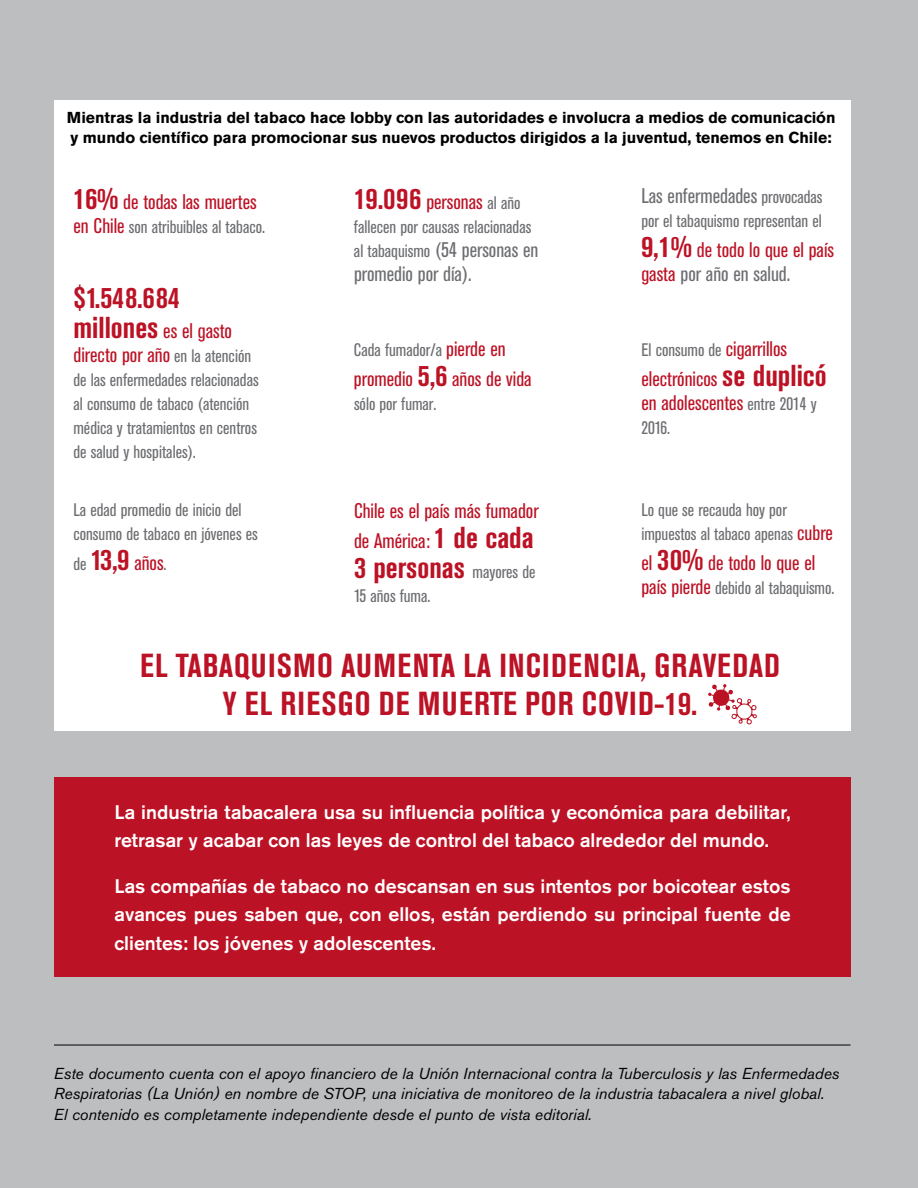
<style>
.page{position:relative;width:918px;height:1188px;background:#bcbec0}
.page>*{position:absolute;margin:0;border:0;box-sizing:border-box;transform-origin:0 0}
.t1{font:700 condensed 33px/38.2px "Akzidenz Grotesk BE";letter-spacing:.035em;color:#bc1225;text-align:center}
.t2{font:700 condensed 30px "Akzidenz Grotesk BE";color:#bc1225}
.t3{font:condensed 21px/24px "Akzidenz Grotesk BE";color:#bc1225}
.t4{font:condensed 21px/24px "Akzidenz Grotesk BE";color:#6d6e71}
.t5{font:500 19.5px/28.5px "Akzidenz Grotesk BE";color:#fff}
.t6{font:condensed 18px/24px "Akzidenz Grotesk BE";color:#6d6e71}
.t7{font:italic 15.75px/20.2px "Akzidenz Grotesk BE";color:#000}
.t8{font:700 15.75px/20.2px "Akzidenz Grotesk BE";color:#000}
.s1{font-weight:700;font-size:30px}
.s2{font-size:21px;color:#bc1225}
.s3{font-size:18px;color:#6d6e71}
.s4{font-weight:400;font-size:18px;color:#6d6e71}
.s5{font-weight:400;font-size:21px}
.s6{font-size:18px}
.s7{color:#6d6e71}
</style>
<div class="page">
<div style="left:54px;top:778px;width:796px;height:199px;background:#bc1225"></div>
<hr style="left:54px;top:1045px;width:796px;height:1px;background:#000">
<div style="left:54px;top:100px;width:796px;height:631px;background:#fff"></div>
<svg style="left:708px;top:684px;width:49px;height:41px"></svg>
<p class="t8" style="left:67px;top:107px;width:770px">Mientras la industria del tabaco hace lobby con las autoridades e involucra a medios de comunicación y mundo científico para promocionar sus nuevos productos dirigidos a la juventud, tenemos en Chile:</p>
<p class="t3" style="left:74px;top:191px;width:185px"><span class="s1">16%</span> de todas las muertes</p>
<p class="t6" style="left:73px;top:215px;width:193px"><span class="s2">en Chile</span> son atribuibles al tabaco.</p>
<h2 class="t2" style="left:74px;top:280px;width:108px">$1.548.684</h2>
<p class="t3" style="left:74px;top:319px;width:179px"><span class="s1">millones</span> es el gasto directo por año <span class="s3">en la atención</span></p>
<p class="t6" style="left:74px;top:368px;width:187px">de las enfermedades relacionadas al consumo de tabaco (atención médica y tratamientos en centros de salud y hospitales).</p>
<p class="t6" style="left:73px;top:498px;width:186px">La edad promedio de inicio del consumo de tabaco en jóvenes es</p>
<h2 class="t2" style="left:73px;top:542px;width:95px"><span class="s4">de</span> 13,9 <span class="s5">años</span><span class="s4">.</span></h2>
<p class="t3" style="left:354px;top:191px;width:168px"><span class="s1">19.096</span> personas <span class="s3">al año</span></p>
<p class="t6" style="left:354px;top:215px;width:179px">fallecen por causas relacionadas</p>
<p class="t4" style="left:354px;top:239px;width:186px"><span class="s6">al tabaquismo</span> (54 personas en promedio por día).</p>
<p class="t6" style="left:354px;top:338px;width:153px">Cada fumador/a <span class="s2">pierde en</span></p>
<p class="t3" style="left:354px;top:367px;width:179px">promedio <span class="s1">5,6</span> años de vida</p>
<p class="t6" style="left:354px;top:392px;width:84px">sólo por fumar.</p>
<p class="t3" style="left:354px;top:496px;width:186px;line-height:30px">Chile es el país más fumador de América: <span class="s1">1 de cada</span></p>
<h2 class="t2" style="left:354px;top:550px;width:183px">3 personas <span class="s4">mayores de</span></h2>
<p class="t6" style="left:354px;top:584px;width:78px">15 años fuma.</p>
<p class="t4" style="left:641px;top:184px;width:183px">Las enfermedades <span class="s6">provocadas</span></p>
<p class="t6" style="left:641px;top:209px;width:182px">por el tabaquismo representan el</p>
<p class="t3" style="left:641px;top:238px;width:194px"><span class="s1">9,1%</span> de todo lo que el país gasta <span class="s7">por año en salud.</span></p>
<p class="t6" style="left:641px;top:338px;width:147px">El consumo de <span class="s2">cigarrillos</span></p>
<p class="t3" style="left:641px;top:367px;width:187px">electrónicos <span class="s1">se duplicó </span>en adolescentes <span class="s3">entre 2014 y</span></p>
<p class="t6" style="left:641px;top:416px;width:30px">2016.</p>
<p class="t6" style="left:641px;top:498px;width:193px">Lo que se recauda hoy por impuestos al tabaco apenas <span class="s2">cubre</span></p>
<p class="t3" style="left:641px;top:551px;width:175px">el <span class="s1">30%</span> de todo lo que el</p>
<p class="t6" style="left:641px;top:576px;width:195px"><span class="s2">país pierde</span> debido al tabaquismo.</p>
<h1 class="t1" style="left:140px;top:647px;width:641px">EL TABAQUISMO AUMENTA LA INCIDENCIA, GRAVEDAD<br>Y EL RIESGO DE MUERTE POR COVID-19.</h1>
<p class="t5" style="left:115px;top:797px;width:678px">La industria tabacalera usa su influencia política y económica para debilitar, retrasar y acabar con las leyes de control del tabaco alrededor del mundo.</p>
<p class="t5" style="left:115px;top:871px;width:678px;text-align:justify">Las compañías de tabaco no descansan en sus intentos por boicotear estos avances pues saben que, con ellos, están perdiendo su principal fuente de clientes: los jóvenes y adolescentes.</p>
<p class="t7" style="left:54px;top:1064px;width:787px">Este documento cuenta con el apoyo financiero de la Unión Internacional contra la Tuberculosis y las Enfermedades<br>Respiratorias (La Unión) en nombre de STOP, una iniciativa de monitoreo de la industria tabacalera a nivel global.<br>El contenido es completamente independiente desde el punto de vista editorial.</p>
</div>
